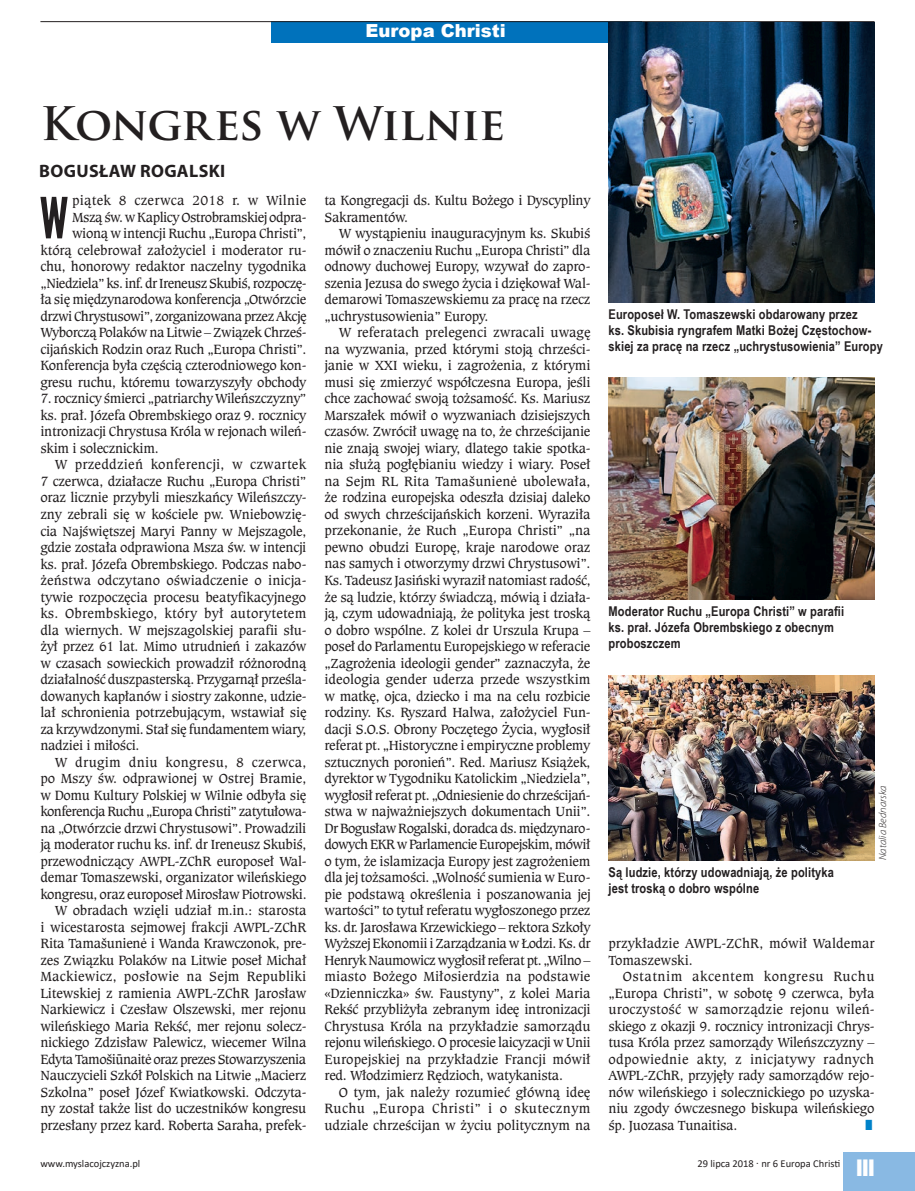
<style>
.page{position:relative;width:915px;height:1191px;background:#fff}
.page>*{position:absolute;margin:0;border:0;box-sizing:border-box;transform-origin:0 0}
.t1{font:56.55px "League Gothic";color:#231f20}
.t2{font:700 45px "Trajan Pro";letter-spacing:-.015em;color:#231f20}
.t3{font:20.7px "Impact";color:#fff}
.t4{font:700 18px "Myriad Pro";letter-spacing:.02em;color:#231f20}
.t5{font:900 18px "Arial";color:#fff}
.t6{font:14.1px/16.5px "Caxton Bk EU";letter-spacing:-.025em;color:#231f20;text-align:justify}
.t7{font:14.1px/16.5px "Caxton Bk EU";color:#231f20}
.t8{font:900 14.1px "Arial";color:#0082c9;scale:2 1}
.t9{font:700 13.5px/16.2px "Arial Narrow";letter-spacing:.01em;color:#231f20}
.t10{font:10.5px "Calibri";color:#231f20}
.t11{font:italic 300 10.5px "Myriad Pro";letter-spacing:.01em;color:#231f20}
</style>
<div class="page">
<div style="left:842px;top:1152px;width:72px;height:39px;background:#89b9e3"></div>
<div style="left:271px;top:21px;width:370px;height:22px;background:#0072bc"></div>
<hr style="left:40px;top:21px;width:834px;height:1px;background:#231f20">
<img style="left:608px;top:22px;width:266px;height:280px">
<img style="left:608px;top:377px;width:266px;height:223px">
<img style="left:608px;top:675px;width:266px;height:185px">
<p class="t5" style="left:365px;top:18px;width:142px">Europa Christi</p>
<h2 class="t2" style="left:40px;top:96px;width:466px">Kongres w Wilnie</h2>
<p class="t4" style="left:39px;top:159px;width:169px">BOGUSŁAW ROGALSKI</p>
<p class="t6" style="left:40px;top:192px;width:267px;text-align:right">piątek 8 czerwca 2018 r. w Wilnie Mszą św. w Kaplicy Ostrobramskiej odpra&shy;wioną w intencji Ruchu „Europa Christi”, którą celebrował założyciel i moderator ru&shy;chu, honorowy redaktor naczelny tygodnika „Niedziela” ks. inf. dr Ireneusz Skubiś, rozpoczę&shy;ła się międzynarodowa konferencja „Otwórzcie drzwi Chrystusowi”, zorganizowana przez Akcję Wyborczą Polaków na Litwie – Związek Chrześ&shy;cijańskich Rodzin oraz Ruch „Europa Christi”.<br>Konferencja była częścią czterodniowego kon&shy;gresu ruchu, któremu towarzyszyły obchody</p>
<p class="t6" style="left:40px;top:390px;width:267px">7. rocznicy śmierci „patriarchy Wileńszczyzny” ks. prał. Józefa Obrembskiego oraz 9. rocznicy intronizacji Chrystusa Króla w rejonach wileń&shy;skim i solecznickim.</p>
<p class="t6" style="left:40px;top:456px;width:267px;text-indent:14px">W przeddzień konferencji, w czwartek 7 czerwca, działacze Ruchu „Europa Christi” oraz licznie przybyli mieszkańcy Wileńszczy&shy;zny zebrali się w kościele pw. Wniebowzię&shy;cia Najświętszej Maryi Panny w Mejszagole, gdzie została odprawiona Msza św. w intencji ks. prał. Józefa Obrembskiego. Podczas nabo&shy;żeństwa odczytano oświadczenie o inicja&shy;tywie rozpoczęcia procesu beatyfikacyjnego ks. Obrembskiego, który był autorytetem dla wiernych. W mejszagolskiej parafii słu&shy;żył przez 61 lat. Mimo utrudnień i zakazów w czasach sowieckich prowadził różnorodną działalność duszpasterską. Przygarnął prześla&shy;dowanych kapłanów i siostry zakonne, udzie&shy;lał schronienia potrzebującym, wstawiał się za krzywdzonymi. Stał się fundamentem wiary, nadziei i miłości.</p>
<p class="t6" style="left:40px;top:753px;width:267px;text-align:right">W drugim dniu kongresu, 8 czerwca, po Mszy św. odprawionej w Ostrej Bramie, w Domu Kultury Polskiej w Wilnie odbyła się konferencja Ruchu „Europa Christi” zatytułowa&shy;na „Otwórzcie drzwi Chrystusowi”. Prowadzili ją moderator ruchu ks. inf. dr Ireneusz Skubiś, przewodniczący AWPL-ZChR europoseł Wal&shy;demar Tomaszewski, organizator wileńskiego kongresu, oraz europoseł Mirosław Piotrowski.<br>W obradach wzięli udział m.in.: starosta<br>i wicestarosta sejmowej frakcji AWPL-ZChR Rita Tamašunienė i Wanda Krawczonok, pre&shy;zes Związku Polaków na Litwie poseł Michał Mackiewicz, posłowie na Sejm Republiki Litewskiej z ramienia AWPL-ZChR Jarosław Narkiewicz i Czesław Olszewski, mer rejonu wileńskiego Maria Rekść, mer rejonu solecz&shy;nickiego Zdzisław Palewicz, wiecemer Wilna Edyta Tamošiūnaitė oraz prezes Stowarzyszenia Nauczycieli Szkół Polskich na Litwie „Macierz Szkolna” poseł Józef Kwiatkowski. Odczyta&shy;ny został także list do uczestników kongresu przesłany przez kard. Roberta Saraha, prefek-</p>
<h1 class="t1" style="left:40px;top:184px;width:30px">W</h1>
<p class="t6" style="left:324px;top:192px;width:267px">ta Kongregacji ds. Kultu Bożego i Dyscypliny<br>Sakramentów.</p>
<p class="t6" style="left:324px;top:225px;width:267px;text-indent:14px">W wystąpieniu inauguracyjnym ks. Skubiś mówił o znaczeniu Ruchu „Europa Christi” dla odnowy duchowej Europy, wzywał do zapro&shy;szenia Jezusa do swego życia i dziękował Wal&shy;demarowi Tomaszewskiemu za pracę na rzecz „uchrystusowienia” Europy.</p>
<p class="t6" style="left:324px;top:324px;width:268px;text-indent:14px">W referatach prelegenci zwracali uwagę na wyzwania, przed którymi stoją chrześci&shy;janie w XXI wieku, i zagrożenia, z którymi musi się zmierzyć współczesna Europa, jeśli chce zachować swoją tożsamość. Ks. Mariusz Marszałek mówił o wyzwaniach dzisiejszych czasów. Zwrócił uwagę na to, że chrześcijanie nie znają swojej wiary, dlatego takie spotka&shy;nia służą pogłębianiu wiedzy i wiary. Poseł na Sejm RL Rita Tamašunienė ubolewała, że rodzina europejska odeszła dzisiaj daleko od swych chrześcijańskich korzeni. Wyraziła przekonanie, że Ruch „Europa Christi” „na pewno obudzi Europę, kraje narodowe oraz nas samych i otworzymy drzwi Chrystusowi”.<br>Ks. Tadeusz Jasiński wyraził natomiast radość, że są ludzie, którzy świadczą, mówią i działa&shy;ją, czym udowadniają, że polityka jest troską o dobro wspólne. Z kolei dr Urszula Krupa – poseł do Parlamentu Europejskiego w referacie „Zagrożenia ideologii gender” zaznaczyła, że ideologia gender uderza przede wszystkim w matkę, ojca, dziecko i ma na celu rozbicie rodziny. Ks. Ryszard Halwa, założyciel Fun&shy;dacji S.O.S. Obrony Poczętego Życia, wygłosił referat pt. „Historyczne i empiryczne problemy sztucznych poronień”. Red. Mariusz Książek, dyrektor w Tygodniku Katolickim „Niedziela”, wygłosił referat pt. „Odniesienie do chrześcijań&shy;stwa w najważniejszych dokumentach Unii”.<br>Dr Bogusław Rogalski, doradca ds. międzynaro&shy;dowych EKR w Parlamencie Europejskim, mówił o tym, że islamizacja Europy jest zagrożeniem dla jej tożsamości. „Wolność sumienia w Euro&shy;pie podstawą określenia i poszanowania jej wartości” to tytuł referatu wygłoszonego przez ks. dr. Jarosława Krzewickiego – rektora Szkoły Wyższej Ekonomii i Zarządzania w Łodzi. Ks. dr Henryk Naumowicz wygłosił referat pt. „Wilno – miasto Bożego Miłosierdzia na podstawie «Dzienniczka» św. Faustyny”, z kolei Maria Rekść przybliżyła zebranym ideę intronizacji Chrystusa Króla na przykładzie samorządu rejonu wileńskiego. O procesie laicyzacji w Unii Europejskiej na przykładzie Francji mówił red. Włodzimierz Rędzioch, watykanista.</p>
<p class="t6" style="left:324px;top:1083px;width:267px;text-indent:14px">O tym, jak należy rozumieć główną ideę Ruchu „Europa Christi” i o skutecznym udziale chrześcijan w życiu politycznym na</p>
<p class="t9" style="left:608px;top:305px;width:276px">Europoseł W. Tomaszewski obdarowany przez<br>ks. Skubisia ryngrafem Matki Bożej Częstochow&shy;skiej za pracę na rzecz „uchrystusowienia” Europy</p>
<p class="t9" style="left:608px;top:602px;width:237px">Moderator Ruchu „Europa Christi” w parafii ks. prał. Józefa Obrembskiego z obecnym proboszczem</p>
<p class="t9" style="left:608px;top:863px;width:227px">Są ludzie, którzy udowadniają, że polityka jest troską o dobro wspólne</p>
<p class="t11" style="left:876px;top:860px;width:76px;rotate:-90deg">Natalia Bednarska</p>
<p class="t7" style="left:608px;top:935px;width:267px">przykładzie AWPL-ZChR, mówił Waldemar<br>Tomaszewski.</p>
<p class="t6" style="left:608px;top:968px;width:267px;text-indent:14px">Ostatnim akcentem kongresu Ruchu „Europa Christi”, w sobotę 9 czerwca, była uroczystość w samorządzie rejonu wileń&shy;skiego z okazji 9. rocznicy intronizacji Chrys&shy;tusa Króla przez samorządy Wileńszczyzny – odpowiednie akty, z inicjatywy radnych AWPL-ZChR, przyjęły rady samorządów rejo&shy;nów wileńskiego i solecznickiego po uzyska&shy;niu zgody ówczesnego biskupa wileńskiego śp. Juozasa Tunaitisa.</p>
<p class="t8" style="left:863px;top:1114px;width:7px">I</p>
<p class="t10" style="left:40px;top:1155px;width:101px">www.myslacojczyzna.pl</p>
<p class="t10" style="left:697px;top:1155px;width:144px">29 lipca 2018 . nr 6 Europa Christi</p>
<h3 class="t3" style="left:856px;top:1152px;width:19px">III</h3>
</div>
